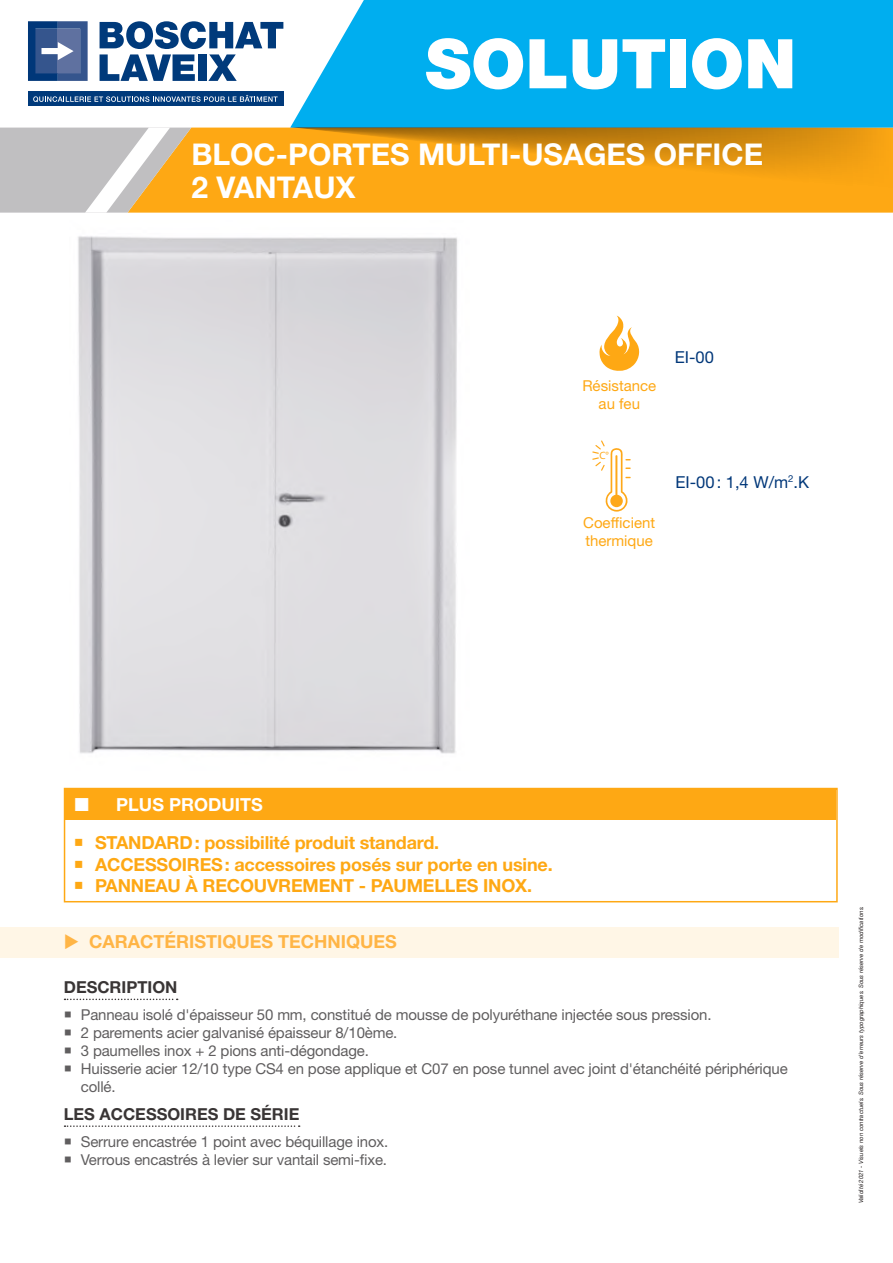
<style>
.page{position:relative;width:893px;height:1263px;background:#fff}
.page>*{position:absolute;margin:0;border:0;box-sizing:border-box;transform-origin:0 0}
.t1{font:900 68.55px "Helvetica Neue LT Std";color:#fff}
.t2{font:700 30px/33px "Helvetica Neue LT Std";color:#fff}
.t3{font:700 18px/21.6px "Helvetica Neue LT Std";letter-spacing:-.01em;color:#fea814}
.t4{font:700 18px "Helvetica Neue LT Std";color:#ffb546}
.t5{font:700 18px "Helvetica Neue LT Std";color:#fff}
.t6{font:700 16.5px "Helvetica Neue LT Std";color:#393535}
.t7{font:16.5px "Helvetica Neue LT Std";color:#003779}
.t8{font:15px/18px "Helvetica Neue LT Std";letter-spacing:-.01em;color:#605e5f}
.t9{font:15px/18px "Helvetica Neue LT Std";color:#fea814}
.t10{font:10.65px "Myriad Pro";color:#fea819}
.t11{font:italic 6px "Helvetica Neue LT Std";color:#241f1f}
</style>
<div class="page">
<div style="left:213px;top:128px;width:680px;height:85px;background:#fea814"></div>
<svg style="left:0;top:128px;width:213px;height:85px;background:#d6bf9c"></svg>
<div style="left:290px;top:0;width:603px;height:127px;background:#00aeef"></div>
<div style="left:28px;top:91px;width:255px;height:15px;background:#003a7b"></div>
<svg style="left:33px;top:95px;width:245px;height:7px"></svg>
<svg style="left:100px;top:21px;width:183px;height:60px"></svg>
<svg style="left:28px;top:21px;width:60px;height:60px;background:#456397"></svg>
<svg style="left:290px;top:127px;width:603px;height:65px;background:#e99b14"></svg>
<div style="left:65px;top:789px;width:771px;height:31px;background:#fea814"></div>
<div style="left:64px;top:788px;width:774px;height:114px;border:2px solid #fea814"></div>
<div style="left:0;top:927px;width:839px;height:30px;background:#fff6e6"></div>
<svg style="left:65px;top:998px;width:113px;height:2px"></svg>
<svg style="left:65px;top:1125px;width:235px;height:2px"></svg>
<img style="left:78px;top:236px;width:380px;height:518px">
<svg style="left:592px;top:440px;width:39px;height:72px"></svg>
<svg style="left:599px;top:316px;width:41px;height:55px"></svg>
<h1 class="t1" style="left:425px;top:23px;width:373px">SOLUTION</h1>
<h2 class="t2" style="left:191px;top:137px;width:573px">BLOC-PORTES MULTI-USAGES OFFICE<br>2 VANTAUX</h2>
<p class="t9" style="left:582px;top:377px;width:75px;text-align:center">Résistance au feu</p>
<p class="t10" style="left:599px;top:448px;width:11px">C°</p>
<p class="t9" style="left:583px;top:514px;width:73px">Coefficient thermique</p>
<p class="t7" style="left:675px;top:347px;width:41px">EI-00</p>
<p class="t7" style="left:675px;top:472px;width:135px">EI-00: 1,4 W/m<sup>2</sup>.K</p>
<p class="t5" style="left:116px;top:793px;width:148px">PLUS PRODUITS</p>
<p class="t3" style="left:95px;top:832px;width:459px">STANDARD: possibilité produit standard.<br>ACCESSOIRES: accessoires posés sur porte en usine.<br>PANNEAU À RECOUVREMENT - PAUMELLES INOX.</p>
<p class="t4" style="left:89px;top:930px;width:309px">CARACTÉRISTIQUES TECHNIQUES</p>
<p class="t6" style="left:64px;top:977px;width:115px">DESCRIPTION</p>
<p class="t8" style="left:81px;top:1005px;width:708px">Panneau isolé d'épaisseur 50 mm, constitué de mousse de polyuréthane injectée sous pression.<br>2 parements acier galvanisé épaisseur 8/10ème.<br>3 paumelles inox + 2 pions anti-dégondage.<br>Huisserie acier 12/10 type CS4 en pose applique et C07 en pose tunnel avec joint d'étanchéité périphérique collé.</p>
<p class="t6" style="left:64px;top:1104px;width:237px">LES ACCESSOIRES DE SÉRIE</p>
<p class="t8" style="left:81px;top:1132px;width:309px">Serrure encastrée 1 point avec béquillage inox.<br>Verrous encastrés à levier sur vantail semi-fixe.</p>
<p class="t11" style="left:857px;top:1203px;width:299px;rotate:-90deg">Validité 2021 - Visuels non contractuels. Sous réserve d’erreurs typographiques. Sous réserve de modifications.</p>
</div>
